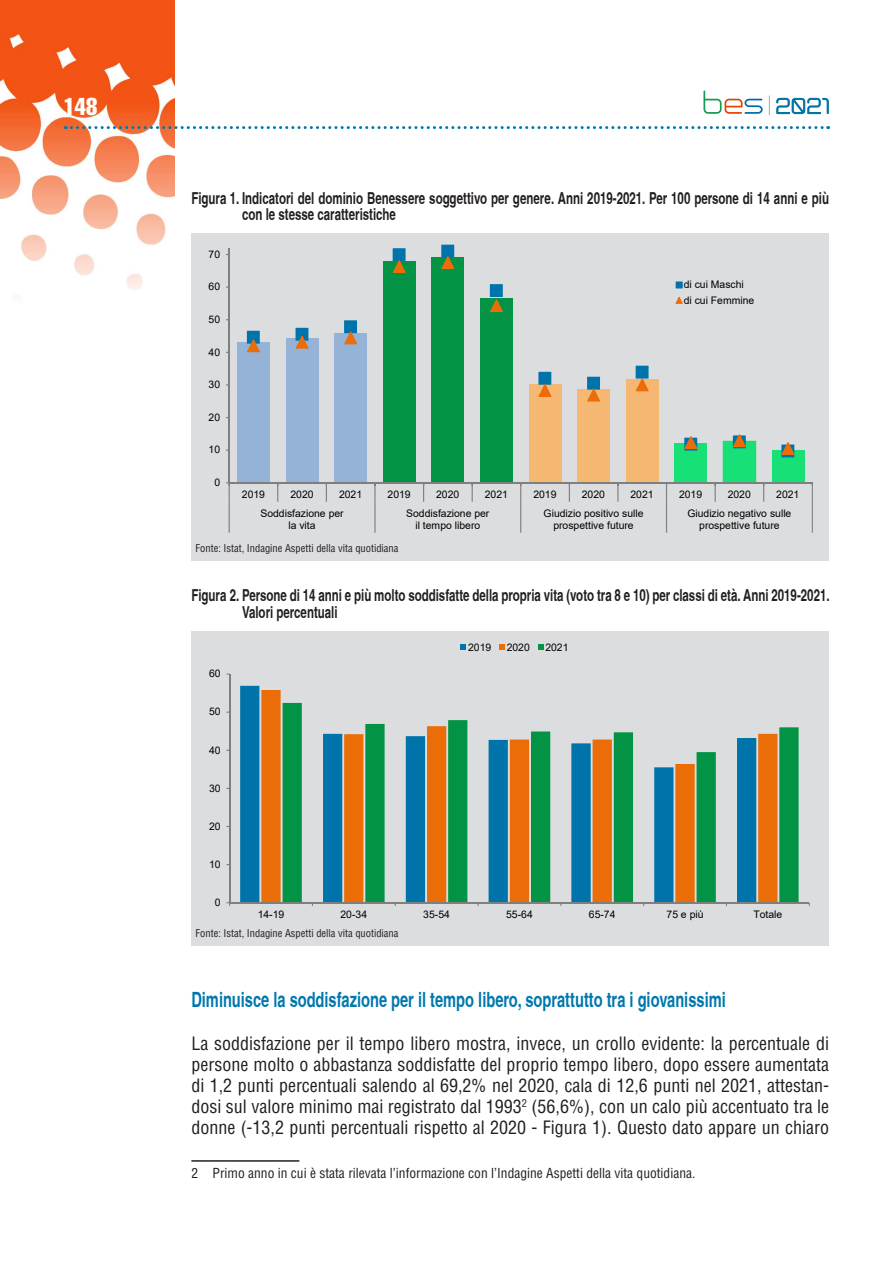
<style>
.page{position:relative;width:893px;height:1263px;background:#fff}
.page>*{position:absolute;margin:0;border:0;box-sizing:border-box;transform-origin:0 0}
.t1{font:24px "Helvetica LT Std Comp";color:#fff}
.t2{font:700 condensed 21px "Helvetica";color:#0078ae;scale:.85 1}
.t3{font:condensed 18px/21px "Helvetica LT Std";color:#231f20;text-align:justify}
.t4{font:700 condensed 16.5px/16.5px "Helvetica";color:#231f20;scale:.85 1}
.t5{font:condensed 13.5px "Helvetica LT Std";color:#231f20}
.t6{font:condensed 10.5px "Helvetica LT Std";color:#231f20}
.t7{font:10.35px/12px "Arial";color:#000;text-align:center}
</style>
<div class="page">
<img style="left:0;top:0;width:174px;height:299px">
<svg style="left:65px;top:126px;width:764px;height:3px"></svg>
<svg style="left:769px;top:96px;width:1px;height:19px"></svg>
<svg style="left:703px;top:91px;width:60px;height:23px"></svg>
<svg style="left:776px;top:98px;width:53px;height:16px"></svg>
<hr style="left:191px;top:1160px;width:108px;height:2px;background:#231f20">
<div style="left:191px;top:233px;width:638px;height:328px;background:#dcdddf"></div>
<div style="left:237px;top:342px;width:33px;height:141px;background:#95b3d7"></div>
<div style="left:286px;top:338px;width:32px;height:145px;background:#95b3d7"></div>
<div style="left:334px;top:333px;width:33px;height:150px;background:#95b3d7"></div>
<div style="left:383px;top:261px;width:32px;height:222px;background:#039345"></div>
<div style="left:432px;top:257px;width:32px;height:226px;background:#039345"></div>
<div style="left:480px;top:298px;width:33px;height:185px;background:#039345"></div>
<div style="left:529px;top:385px;width:32px;height:98px;background:#f5b772"></div>
<div style="left:577px;top:389px;width:33px;height:94px;background:#f5b772"></div>
<div style="left:626px;top:379px;width:32px;height:104px;background:#f5b772"></div>
<div style="left:675px;top:444px;width:32px;height:39px;background:#16e076"></div>
<div style="left:772px;top:450px;width:32px;height:33px;background:#16e076"></div>
<hr style="left:229px;top:248px;width:1px;height:235px;background:#7f7f7f">
<hr style="left:229px;top:482px;width:583px;height:1px;background:#7f7f7f">
<svg style="left:226px;top:482px;width:4px;height:20px"></svg>
<svg style="left:277px;top:483px;width:1px;height:19px"></svg>
<svg style="left:326px;top:483px;width:1px;height:19px"></svg>
<svg style="left:374px;top:483px;width:2px;height:19px"></svg>
<svg style="left:423px;top:483px;width:1px;height:19px"></svg>
<svg style="left:472px;top:483px;width:1px;height:19px"></svg>
<svg style="left:520px;top:483px;width:1px;height:19px"></svg>
<svg style="left:569px;top:483px;width:1px;height:19px"></svg>
<svg style="left:617px;top:483px;width:1px;height:19px"></svg>
<svg style="left:666px;top:483px;width:1px;height:19px"></svg>
<svg style="left:715px;top:483px;width:1px;height:19px"></svg>
<svg style="left:763px;top:483px;width:1px;height:19px"></svg>
<svg style="left:812px;top:483px;width:1px;height:19px"></svg>
<hr style="left:229px;top:502px;width:1px;height:31px;background:#7f7f7f">
<hr style="left:374px;top:502px;width:2px;height:31px;background:#7f7f7f">
<hr style="left:520px;top:502px;width:1px;height:31px;background:#7f7f7f">
<hr style="left:666px;top:502px;width:1px;height:31px;background:#7f7f7f">
<hr style="left:812px;top:502px;width:1px;height:31px;background:#7f7f7f">
<svg style="left:247px;top:331px;width:13px;height:21px"></svg>
<svg style="left:296px;top:328px;width:13px;height:21px"></svg>
<svg style="left:344px;top:320px;width:13px;height:24px"></svg>
<svg style="left:393px;top:248px;width:13px;height:25px"></svg>
<svg style="left:441px;top:245px;width:13px;height:24px"></svg>
<svg style="left:490px;top:284px;width:13px;height:28px"></svg>
<svg style="left:538px;top:372px;width:13px;height:25px"></svg>
<svg style="left:587px;top:377px;width:13px;height:24px"></svg>
<svg style="left:636px;top:366px;width:13px;height:25px"></svg>
<svg style="left:684px;top:436px;width:13px;height:15px"></svg>
<svg style="left:723px;top:434px;width:33px;height:48px;background:#34d37c"></svg>
<svg style="left:781px;top:442px;width:13px;height:15px"></svg>
<svg style="left:676px;top:281px;width:7px;height:7px"></svg>
<svg style="left:676px;top:297px;width:7px;height:7px"></svg>
<div style="left:191px;top:631px;width:638px;height:315px;background:#dcdddf"></div>
<svg style="left:240px;top:686px;width:20px;height:216px;background:#0876ab"></svg>
<svg style="left:261px;top:690px;width:41px;height:212px;background:#e47e29"></svg>
<svg style="left:283px;top:703px;width:516px;height:199px"></svg>
<hr style="left:229px;top:674px;width:1px;height:229px;background:#7f7f7f">
<hr style="left:230px;top:902px;width:579px;height:1px;background:#7f7f7f">
<svg style="left:461px;top:645px;width:5px;height:5px"></svg>
<svg style="left:499px;top:645px;width:6px;height:5px"></svg>
<svg style="left:538px;top:645px;width:5px;height:5px"></svg>
<h1 class="t1" style="left:64px;top:91px;width:35px">148</h1>
<p class="t4" style="left:242px;top:189px;width:692px;text-indent:-51px">Figura 1. Indicatori del dominio Benessere soggettivo per genere. Anni 2019-2021. Per 100 persone di 14 anni e più con le stesse caratteristiche</p>
<p class="t7" style="left:209px;top:248px;width:13px">70</p>
<p class="t7" style="left:209px;top:281px;width:13px">60</p>
<p class="t7" style="left:209px;top:313px;width:13px">50</p>
<p class="t7" style="left:209px;top:346px;width:13px">40</p>
<p class="t7" style="left:209px;top:378px;width:13px">30</p>
<p class="t7" style="left:209px;top:411px;width:13px">20</p>
<p class="t7" style="left:209px;top:444px;width:13px">10</p>
<p class="t7" style="left:214px;top:476px;width:7px">0</p>
<p class="t7" style="left:684px;top:277px;width:72px;line-height:15.5px;text-align:left">di cui Maschi di cui Femmine</p>
<p class="t7" style="left:242px;top:489px;width:25px">2019</p>
<p class="t7" style="left:290px;top:489px;width:25px">2020</p>
<p class="t7" style="left:339px;top:489px;width:25px">2021</p>
<p class="t7" style="left:388px;top:489px;width:25px">2019</p>
<p class="t7" style="left:436px;top:489px;width:25px">2020</p>
<p class="t7" style="left:485px;top:489px;width:25px">2021</p>
<p class="t7" style="left:533px;top:489px;width:25px">2019</p>
<p class="t7" style="left:582px;top:489px;width:25px">2020</p>
<p class="t7" style="left:630px;top:489px;width:25px">2021</p>
<p class="t7" style="left:679px;top:489px;width:25px">2019</p>
<p class="t7" style="left:728px;top:489px;width:25px">2020</p>
<p class="t7" style="left:776px;top:489px;width:25px">2021</p>
<p class="t7" style="left:260px;top:508px;width:85px">Soddisfazione per la vita</p>
<p class="t7" style="left:406px;top:508px;width:85px">Soddisfazione per il tempo libero</p>
<p class="t7" style="left:544px;top:508px;width:101px">Giudizio positivo sulle prospettive future</p>
<p class="t7" style="left:687px;top:508px;width:106px">Giudizio negativo sulle prospettive future</p>
<p class="t6" style="left:196px;top:541px;width:204px">Fonte: Istat, Indagine Aspetti della vita quotidiana</p>
<p class="t4" style="left:242px;top:587px;width:693px;text-indent:-51px">Figura 2. Persone di 14 anni e più molto soddisfatte della propria vita (voto tra 8 e 10) per classi di età. Anni 2019-2021.<br>Valori percentuali</p>
<p class="t7" style="left:209px;top:668px;width:13px">60</p>
<p class="t7" style="left:209px;top:706px;width:13px">50</p>
<p class="t7" style="left:209px;top:744px;width:13px">40</p>
<p class="t7" style="left:209px;top:782px;width:13px">30</p>
<p class="t7" style="left:209px;top:820px;width:13px">20</p>
<p class="t7" style="left:209px;top:858px;width:13px">10</p>
<p class="t7" style="left:215px;top:896px;width:7px">0</p>
<p class="t7" style="left:468px;top:641px;width:25px">2019</p>
<p class="t7" style="left:507px;top:641px;width:25px">2020</p>
<p class="t7" style="left:545px;top:641px;width:25px">2021</p>
<p class="t7" style="left:258px;top:909px;width:28px">14-19</p>
<p class="t7" style="left:340px;top:909px;width:28px">20-34</p>
<p class="t7" style="left:423px;top:909px;width:28px">35-54</p>
<p class="t7" style="left:506px;top:909px;width:28px">55-64</p>
<p class="t7" style="left:589px;top:909px;width:28px">65-74</p>
<p class="t7" style="left:666px;top:909px;width:39px">75 e più</p>
<p class="t7" style="left:753px;top:909px;width:30px">Totale</p>
<p class="t6" style="left:196px;top:926px;width:204px">Fonte: Istat, Indagine Aspetti della vita quotidiana</p>
<p class="t2" style="left:191px;top:987px;width:630px">Diminuisce la soddisfazione per il tempo libero, soprattutto tra i giovanissimi</p>
<p class="t3" style="left:191px;top:1032px;width:639px">La soddisfazione per il tempo libero mostra, invece, un crollo evidente: la percentuale di persone molto o abbastanza soddisfatte del proprio tempo libero, dopo essere aumentata di 1,2 punti percentuali salendo al 69,2% nel 2020, cala di 12,6 punti nel 2021, attestan&shy;dosi sul valore minimo mai registrato dal 1993<sup>2</sup> (56,6%), con un calo più accentuato tra le donne (-13,2 punti percentuali rispetto al 2020 - Figura 1). Questo dato appare un chiaro</p>
<p class="t5" style="left:191px;top:1164px;width:506px">2 Primo anno in cui è stata rilevata l’informazione con l’Indagine Aspetti della vita quotidiana.</p>
</div>
